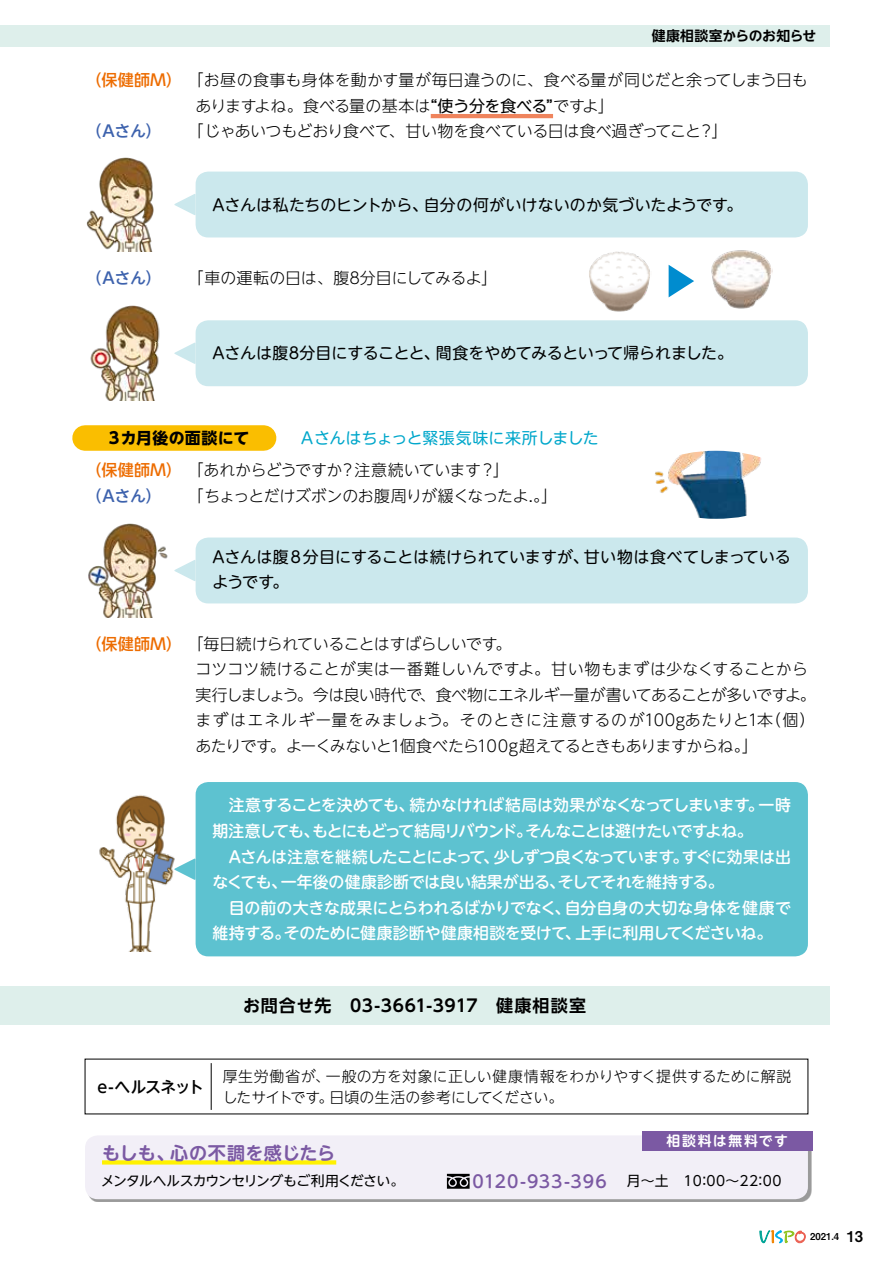
<style>
.page{position:relative;width:893px;height:1263px;background:#fff}
.page>*{position:absolute;margin:0;border:0;box-sizing:border-box;transform-origin:0 0}
.t1{font:700 18px "UD Shin M Go Pr 6 N De";letter-spacing:.02em;color:#7b59a3}
.t2{font:500 17.25px "UD Shin M Go Pr 6 N";letter-spacing:.05em;color:#7b59a3}
.t3{font:700 16.95px "UD Shin Go NT Pr 6 N De";letter-spacing:.05em;color:#000}
.t4{font:300 15.9px/25.5px "UD Shin Go NT Pr 6 N";letter-spacing:-.015em;color:#000}
.t5{font:500 15.9px/25.5px "UD Shin M Go Pr 6 N";letter-spacing:-.025em;color:#fff}
.t6{font:15.9px/24.5px "UD Shin M Go Pr 6 N";color:#000}
.t7{font:300 15.9px "UD Shin Go NT Pr 6 N";letter-spacing:.005em;color:#000}
.t8{font:15.9px "UD Shin M Go Pr 6 N";letter-spacing:-.02em;color:#00a7cb}
.t9{font:500 15.9px "UD Shin Go NT Pr 6 N";letter-spacing:-.015em;color:#3d62ad}
.t10{font:500 15.9px "UD Shin Go NT Pr 6 N";letter-spacing:-.08em;color:#000}
.t11{font:300 14.85px/21.3px "UD Shin Go NT Pr 6 N";letter-spacing:.01em;color:#000}
.t12{font:13.8px "UD Shin Go NT Pr 6 N";letter-spacing:-.045em;color:#000}
.t13{font:700 13.8px "UD Shin Go NT Pr 6 N De";letter-spacing:-.01em;color:#000}
.t14{font:700 13.8px "UD Shin M Go Pr 6 N De";letter-spacing:.115em;color:#fff}
.t15{font:9.6px "Midashi Go Pr 6 N MB31";color:#000}
.s1{font-weight:500;color:#ed6c00}
.s2{font-weight:400}
.s3{font-family:"UD Shin Go NT Pr 6 N";font-weight:700;color:#000}
.s4{font-family:"UD Shin Go NT Pr 6 N";font-weight:300;color:#000}
.s5{font-weight:500;color:#3d62ad}
.s6{font-size:14.85px}
</style>
<div class="page">
<div style="left:196px;top:782px;width:612px;height:174px;background:#5dc2d0;border-radius:13px"></div>
<div style="left:196px;top:537px;width:612px;height:66px;background:#cbe8ed;border-radius:13px"></div>
<svg style="left:174px;top:559px;width:22px;height:23px"></svg>
<div style="left:196px;top:320px;width:612px;height:66px;background:#cbe8ed;border-radius:13px"></div>
<svg style="left:174px;top:342px;width:22px;height:22px"></svg>
<div style="left:196px;top:172px;width:612px;height:65px;background:#cbe8ed;border-radius:13px"></div>
<svg style="left:174px;top:193px;width:22px;height:23px"></svg>
<svg style="left:177px;top:858px;width:19px;height:22px"></svg>
<hr style="left:431px;top:114px;width:122px;height:4px;background:#ef845d">
<div style="left:88px;top:1138px;width:723px;height:64px;background:#000;opacity:.4"></div>
<div style="left:85px;top:1135px;width:723px;height:64px;background:#f2eff7;border-radius:13px"></div>
<svg style="left:447px;top:1174px;width:23px;height:15px"></svg>
<svg style="left:102px;top:1160px;width:234px;height:4px"></svg>
<div style="left:642px;top:1131px;width:170px;height:19px;background:#7b59a3"></div>
<img style="left:86px;top:157px;width:68px;height:95px">
<img style="left:90px;top:306px;width:70px;height:95px">
<img style="left:88px;top:523px;width:80px;height:95px">
<img style="left:99px;top:795px;width:78px;height:156px">
<div style="left:85px;top:425px;width:179px;height:26px;background:#fabe00"></div>
<hr style="left:211px;top:1063px;width:1px;height:47px;background:#000">
<img style="left:711px;top:250px;width:62px;height:59px">
<img style="left:589px;top:251px;width:61px;height:61px">
<img style="left:655px;top:451px;width:106px;height:68px">
<svg style="left:669px;top:265px;width:25px;height:32px"></svg>
<div style="left:0;top:26px;width:829px;height:21px;background:#deefeb"></div>
<div style="left:0;top:986px;width:829px;height:39px;background:#deefeb"></div>
<svg style="left:760px;top:1230px;width:45px;height:13px"></svg>
<p class="t13" style="left:652px;top:25px;width:166px">健康相談室からのお知らせ</p>
<p class="t7" style="left:86px;top:67px;width:724px"><span class="s1">（保健師Ｍ）</span>「お昼の食事も身体を動かす量が毎日違うのに、食べる量が同じだと余ってしまう日も</p>
<p class="t4" style="left:196px;top:92px;width:420px">ありますよね。食べる量の基本は<span class="s2">“使う分を食べる”</span>ですよ」</p>
<p class="t9" style="left:86px;top:118px;width:78px">（Aさん）</p>
<p class="t4" style="left:188px;top:118px;width:542px">「じゃあいつもどおり食べて、甘い物を食べている日は食べ過ぎってこと？」</p>
<p class="t6" style="left:213px;top:191px;width:531px">Aさんは私たちのヒントから、自分の何がいけないのか気づいたようです。</p>
<p class="t9" style="left:86px;top:265px;width:78px">（Aさん）</p>
<p class="t4" style="left:188px;top:264px;width:311px">「車の運転の日は、腹8分目にしてみるよ」</p>
<p class="t6" style="left:213px;top:340px;width:522px">Aさんは腹8分目にすることと、間食をやめてみるといって帰られました。</p>
<p class="t8" style="left:106px;top:425px;width:494px"><span class="s3">３カ月後の面談にて</span><span class="s4">　　　</span>Ａさんはちょっと緊張気味に来所しました</p>
<p class="t4" style="left:86px;top:457px;width:425px"><span class="s1">（保健師Ｍ）</span>「あれからどうですか？注意続いています？」<span class="s5">（Aさん）</span></p>
<p class="t4" style="left:188px;top:482px;width:371px">「ちょっとだけズボンのお腹周りが緩くなったよ.。」</p>
<p class="t6" style="left:213px;top:544px;width:580px">Aさんは腹８分目にすることは続けられていますが、甘い物は食べてしまっているようです。</p>
<p class="t4" style="left:196px;top:630px;width:622px;text-indent:-110px"><span class="s1">（保健師Ｍ）</span>「毎日続けられていることはすばらしいです。<br>コツコツ続けることが実は一番難しいんですよ。甘い物もまずは少なくすることから実行しましょう。今は良い時代で、食べ物にエネルギー量が書いてあることが多いですよ。まずはエネルギー量をみましょう。そのときに注意するのが100gあたりと1本（個）あたりです。よーくみないと1個食べたら100g超えてるときもありますからね。」</p>
<p class="t5" style="left:212px;top:792px;width:580px">　注意することを決めても、続かなければ結局は効果がなくなってしまいます。一時期注意しても、もとにもどって結局リバウンド。そんなことは避けたいですよね。<br>　Aさんは注意を継続したことによって、少しずつ良くなっています。すぐに効果は出なくても、一年後の健康診断では良い結果が出る、そしてそれを維持する。<br>　目の前の大きな成果にとらわれるばかりでなく、自分自身の大切な身体を健康で維持する。そのために健康診断や健康相談を受けて、上手に利用してくださいね。</p>
<p class="t3" style="left:243px;top:992px;width:344px">お問合せ先　03-3661-3917　健康相談室</p>
<p class="t10" style="left:97px;top:1074px;width:108px">e-ヘルスネット</p>
<p class="t11" style="left:223px;top:1065px;width:570px">厚生労働省が、一般の方を対象に正しい健康情報をわかりやすく提供するために解説したサイトです。日頃の生活の参考にしてください。</p>
<p class="t1" style="left:102px;top:1137px;width:235px">もしも、心の不調を感じたら</p>
<p class="t12" style="left:101px;top:1169px;width:305px">メンタルヘルスカウンセリングもご利用ください。</p>
<p class="t2" style="left:472px;top:1167px;width:136px">0120-933-396</p>
<p class="t14" style="left:666px;top:1129px;width:123px">相談料は無料です</p>
<p class="t12" style="left:627px;top:1169px;width:156px">月～土　10：00～22：00</p>
<p class="t15" style="left:810px;top:1229px;width:55px">2021.4 <span class="s6">13</span></p>
</div>
